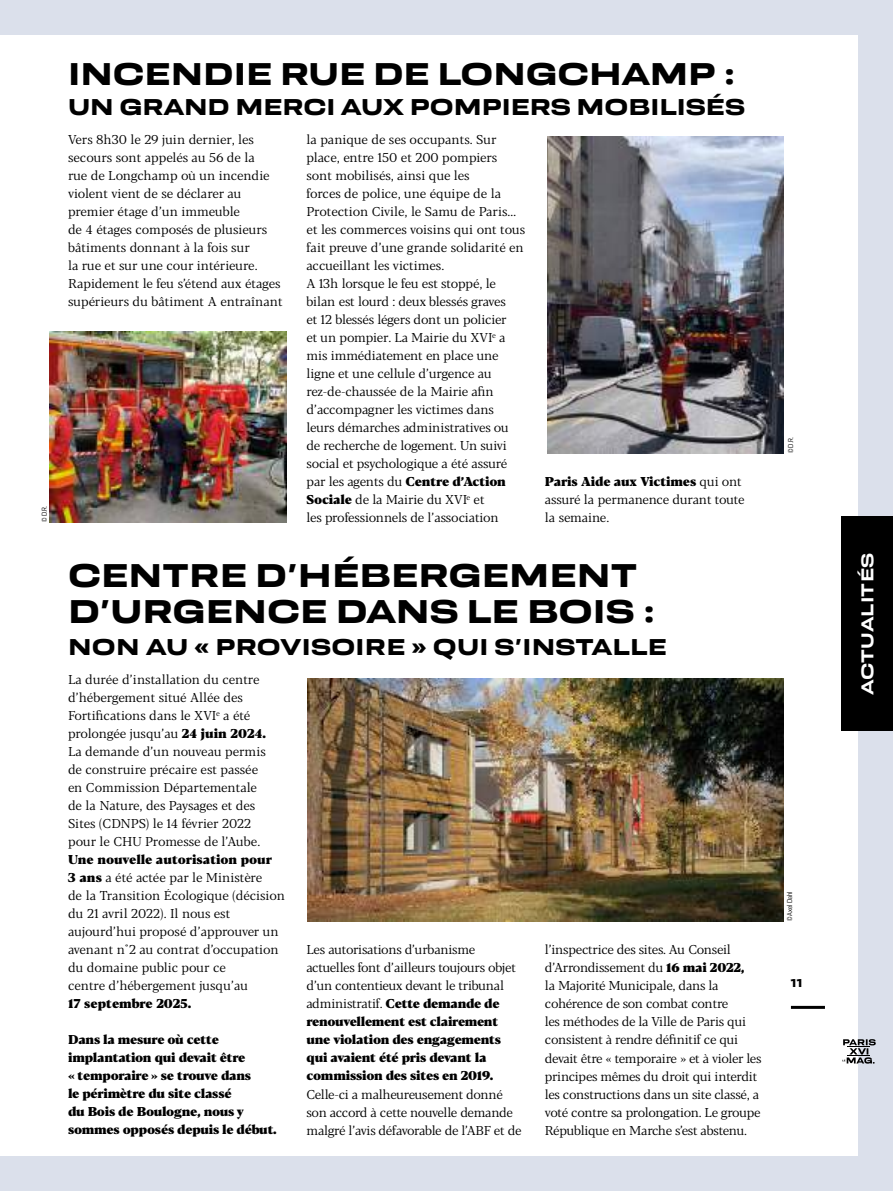
<style>
.page{position:relative;width:893px;height:1191px;background:#fff}
.page>*{position:absolute;margin:0;border:0;box-sizing:border-box;transform-origin:0 0}
.t1{font:34.5px/36px "Resolve Bold Wd";color:#000}
.t2{font:33px "Resolve Bold Wd";color:#000}
.t3{font:24px "Resolve Bold Wd";color:#000}
.t4{font:18px "Resolve Semibold Wd";letter-spacing:.02em;color:#fff}
.t5{font:12.75px/18px "Blacker Pro Tx";letter-spacing:-.02em;color:#000}
.t6{font:12.75px/18px "Blacker Pro Tx";color:#000}
.t7{font:800 12.75px/18px "Blacker Pro Tx";letter-spacing:-.02em;color:#000}
.t8{font:800 12.75px "Blacker Pro Tx";color:#000}
.t9{font:12px "Resolve Bold Wd";color:#000}
.t10{font:7.5px "Resolve Semilight Nrw";letter-spacing:-.005em;color:#000}
.s1{font-weight:800}
.s2{font-weight:400}
</style>
<div class="page">
<div style="left:0;top:0;width:893px;height:34px;background:#dbe0eb"></div>
<div style="left:0;top:1157px;width:893px;height:34px;background:#dbe0eb"></div>
<div style="left:859px;top:0;width:34px;height:1191px;background:#dbe0eb"></div>
<svg style="left:842px;top:1039px;width:34px;height:24px"></svg>
<div style="left:842px;top:517px;width:51px;height:214px;background:#000"></div>
<hr style="left:791px;top:1006px;width:34px;height:3px;background:#000">
<img style="left:308px;top:679px;width:476px;height:242px">
<img style="left:50px;top:332px;width:236px;height:190px">
<img style="left:547px;top:137px;width:237px;height:317px">
<p class="t10" style="left:40px;top:522px;width:18px;rotate:-90deg">© D.R.</p>
<h2 class="t2" style="left:68px;top:54px;width:669px">INCENDIE RUE DE LONGCHAMP :</h2>
<h3 class="t3" style="left:68px;top:93px;width:679px">UN GRAND MERCI AUX POMPIERS MOBILISÉS</h3>
<p class="t6" style="left:68px;top:130px;width:216px">Vers 8h30 le 29 juin dernier, les secours sont appelés au 56 de la<br>rue de Longchamp où un incendie violent vient de se déclarer au premier étage d’un immeuble<br>de 4 étages composés de plusieurs bâtiments donnant à la fois sur<br>la rue et sur une cour intérieure.<br>Rapidement le feu s’étend aux étages supérieurs du bâtiment A entraînant</p>
<p class="t5" style="left:306px;top:130px;width:220px">la panique de ses occupants. Sur place, entre 150 et 200 pompiers sont mobilisés, ainsi que les<br>forces de police, une équipe de la Protection Civile, le Samu de Paris… et les commerces voisins qui ont tous fait preuve d’une grande solidarité en accueillant les victimes.<br>A 13h lorsque le feu est stoppé, le bilan est lourd : deux blessés graves<br>et 12 blessés légers dont un policier<br>et un pompier. La Mairie du XVI<sup>e</sup> a mis immédiatement en place une ligne et une cellule d’urgence au rez-de-chaussée de la Mairie afin d’accompagner les victimes dans leurs démarches administratives ou de recherche de logement. Un suivi social et psychologique a été assuré par les agents du <span class="s1">Centre d’Action Sociale</span> de la Mairie du XVI<sup>e</sup> et<br>les professionnels de l’association</p>
<p class="t5" style="left:545px;top:472px;width:201px"><span class="s1">Paris Aide aux Victimes</span> qui ont assuré la permanence durant toute la semaine.</p>
<h1 class="t1" style="left:68px;top:557px;width:589px">CENTRE D’HÉBERGEMENT<br>D’URGENCE DANS LE BOIS :</h1>
<h3 class="t3" style="left:68px;top:632px;width:600px">NON AU « PROVISOIRE » QUI S’INSTALLE</h3>
<p class="t6" style="left:68px;top:670px;width:200px">La durée d’installation du centre d’hébergement situé Allée des<br>Fortifications dans le XVI<sup>e</sup> a été prolongée jusqu’au <span class="s1">24 juin 2024.<br></span>La demande d’un nouveau permis de construire précaire est passée en Commission Départementale de la Nature, des Paysages et des<br>Sites (CDNPS) le 14 février 2022 pour le CHU Promesse de l’Aube.</p>
<p class="t6" style="left:68px;top:850px;width:218px"><span class="s1">Une nouvelle autorisation pour<br>3 ans</span> a été actée par le Ministère<br>de la Transition Écologique (décision du 21 avril 2022). Il nous est aujourd’hui proposé d’approuver un avenant n°2 au contrat d’occupation du domaine public pour ce<br>centre d’hébergement jusqu’au</p>
<p class="t8" style="left:68px;top:993px;width:125px">17 septembre 2025.</p>
<p class="t7" style="left:68px;top:1029px;width:210px">Dans la mesure où cette implantation qui devait être<br>« temporaire » se trouve dans<br>le périmètre du site classé<br>du Bois de Boulogne, nous y sommes opposés depuis le début.</p>
<p class="t7" style="left:306px;top:939px;width:211px"><span class="s2">Les autorisations d’urbanisme actuelles font d’ailleurs toujours objet d’un contentieux devant le tribunal administratif.</span> Cette demande de renouvellement est clairement une violation des engagements qui avaient été pris devant la commission des sites en 2019.</p>
<p class="t5" style="left:306px;top:1084px;width:217px">Celle-ci a malheureusement donné son accord à cette nouvelle demande malgré l’avis défavorable de l’ABF et de</p>
<p class="t5" style="left:545px;top:940px;width:218px">l’inspectrice des sites. Au Conseil d’Arrondissement du <span class="s1">16 mai 2022,<br></span>la Majorité Municipale, dans la cohérence de son combat contre<br>les méthodes de la Ville de Paris qui consistent à rendre définitif ce qui devait être « temporaire » et à violer les principes mêmes du droit qui interdit les constructions dans un site classé, a voté contre sa prolongation. Le groupe République en Marche s’est abstenu.</p>
<p class="t10" style="left:787px;top:453px;width:18px;rotate:-90deg">© D.R.</p>
<p class="t10" style="left:785px;top:921px;width:31px;rotate:-90deg">© Axel Dahl</p>
<p class="t9" style="left:791px;top:975px;width:13px">11</p>
<h3 class="t4" style="left:857px;top:695px;width:144px;rotate:-90deg">ACTUALITÉS</h3>
</div>
